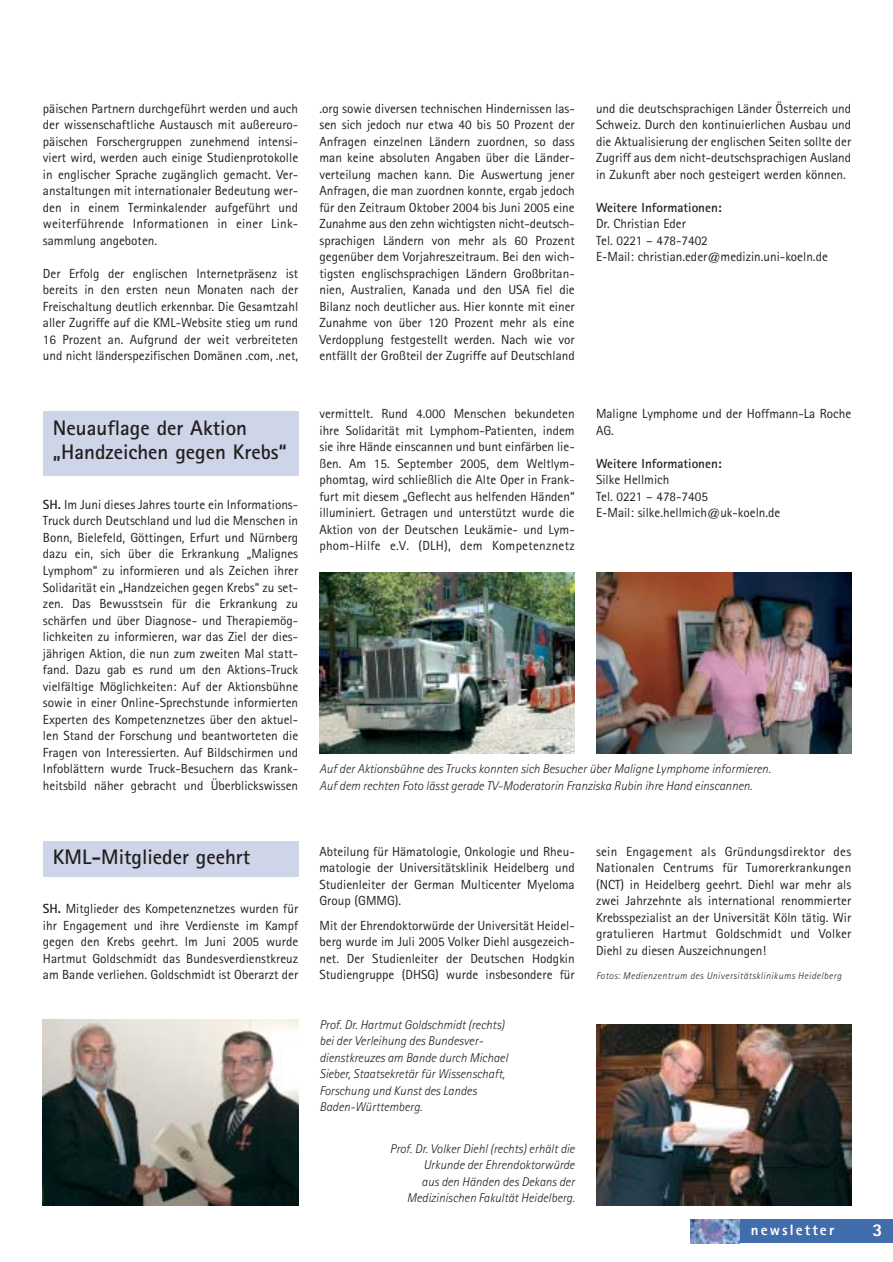
<style>
.page{position:relative;width:893px;height:1262px;background:#fff}
.page>*{position:absolute;margin:0;border:0;box-sizing:border-box;transform-origin:0 0}
.t1{font:700 21px/24.8px "Rotis Sans Serif";color:#231f1f}
.t2{font:800 18px "Rotis Sans Serif";color:#fff}
.t3{font:800 15px "Rotis Sans Serif";letter-spacing:.14em;color:#fff}
.t4{font:13.2px/16.5px "Rotis Sans Serif";color:#231f1f;text-align:justify}
.t5{font:700 13.2px "Rotis Sans Serif";color:#231f1f}
.t6{font:italic 300 12.75px/16.5px "Rotis Sans Serif";color:#231f1f}
.t7{font:italic 300 9.75px "Rotis Sans Serif";letter-spacing:.05em;color:#231f1f}
.s1{font-weight:700}
</style>
<div class="page">
<div style="left:690px;top:1219px;width:202px;height:24px;background:#426dac"></div>
<img style="left:690px;top:1219px;width:49px;height:24px">
<div style="left:43px;top:411px;width:255px;height:64px;background:#ced5e9"></div>
<img style="left:319px;top:573px;width:255px;height:181px">
<img style="left:596px;top:572px;width:255px;height:181px">
<div style="left:43px;top:841px;width:255px;height:35px;background:#ced5e9"></div>
<img style="left:43px;top:1019px;width:255px;height:186px">
<img style="left:596px;top:1025px;width:255px;height:180px">
<p class="t4" style="left:43px;top:101px;width:257px">päischen Partnern durchgeführt werden und auch der wissenschaftliche Austausch mit außereuro&shy;päischen Forschergruppen zunehmend intensi&shy;viert wird, werden auch einige Studienprotokolle in englischer Sprache zugänglich gemacht. Ver&shy;anstaltungen mit internationaler Bedeutung wer&shy;den in einem Terminkalender aufgeführt und weiterführende Informationen in einer Link&shy;sammlung angeboten.</p>
<p class="t4" style="left:43px;top:266px;width:257px">Der Erfolg der englischen Internetpräsenz ist bereits in den ersten neun Monaten nach der Freischaltung deutlich erkennbar. Die Gesamtzahl aller Zugriffe auf die KML-Website stieg um rund 16 Prozent an. Aufgrund der weit verbreiteten und nicht länderspezifischen Domänen .com, .net,</p>
<h1 class="t1" style="left:53px;top:417px;width:235px">Neuauflage der Aktion „Handzeichen gegen Krebs“</h1>
<p class="t4" style="left:43px;top:497px;width:257px"><span class="s1">SH.</span> Im Juni dieses Jahres tourte ein Informations-Truck durch Deutschland und lud die Menschen in Bonn, Bielefeld, Göttingen, Erfurt und Nürnberg dazu ein, sich über die Erkrankung „Malignes Lymphom“ zu informieren und als Zeichen ihrer Solidarität ein „Handzeichen gegen Krebs“ zu set&shy;zen. Das Bewusstsein für die Erkrankung zu schärfen und über Diagnose- und Therapiemög&shy;lichkeiten zu informieren, war das Ziel der dies&shy;jährigen Aktion, die nun zum zweiten Mal statt&shy;fand. Dazu gab es rund um den Aktions-Truck vielfältige Möglichkeiten: Auf der Aktionsbühne sowie in einer Online-Sprechstunde informierten Experten des Kompetenznetzes über den aktuel&shy;len Stand der Forschung und beantworteten die Fragen von Interessierten. Auf Bildschirmen und Infoblättern wurde Truck-Besuchern das Krank&shy;heitsbild näher gebracht und Überblickswissen</p>
<p class="t4" style="left:319px;top:101px;width:257px">.org sowie diversen technischen Hindernissen las&shy;sen sich jedoch nur etwa 40 bis 50 Prozent der Anfragen einzelnen Ländern zuordnen, so dass man keine absoluten Angaben über die Länder&shy;verteilung machen kann. Die Auswertung jener Anfragen, die man zuordnen konnte, ergab jedoch für den Zeitraum Oktober 2004 bis Juni 2005 eine Zunahme aus den zehn wichtigsten nicht-deutsch&shy;sprachigen Ländern von mehr als 60 Prozent gegenüber dem Vorjahreszeitraum. Bei den wich&shy;tigsten englischsprachigen Ländern Großbritan&shy;nien, Australien, Kanada und den USA fiel die Bilanz noch deutlicher aus. Hier konnte mit einer Zunahme von über 120 Prozent mehr als eine Verdopplung festgestellt werden. Nach wie vor entfällt der Großteil der Zugriffe auf Deutschland</p>
<p class="t4" style="left:319px;top:407px;width:257px">vermittelt. Rund 4.000 Menschen bekundeten ihre Solidarität mit Lymphom-Patienten, indem sie ihre Hände einscannen und bunt einfärben lie&shy;ßen. Am 15. September 2005, dem Weltlym&shy;phomtag, wird schließlich die Alte Oper in Frank&shy;furt mit diesem „Geflecht aus helfenden Händen“ illuminiert. Getragen und unterstützt wurde die Aktion von der Deutschen Leukämie- und Lym&shy;phom-Hilfe e.V. (DLH), dem Kompetenznetz</p>
<p class="t4" style="left:596px;top:101px;width:257px">und die deutschsprachigen Länder Österreich und Schweiz. Durch den kontinuierlichen Ausbau und die Aktualisierung der englischen Seiten sollte der Zugriff aus dem nicht-deutschsprachigen Ausland in Zukunft aber noch gesteigert werden können.</p>
<p class="t5" style="left:596px;top:203px;width:127px">Weitere Informationen:</p>
<p class="t4" style="left:596px;top:217px;width:233px;text-align:left">Dr. Christian Eder<br>Tel. 0221 – 478-7402<br>E-Mail: christian.eder@medizin.uni-koeln.de</p>
<p class="t4" style="left:596px;top:407px;width:257px">Maligne Lymphome und der Hoffmann-La Roche<br>AG.</p>
<p class="t5" style="left:596px;top:458px;width:127px">Weitere Informationen:</p>
<p class="t4" style="left:596px;top:473px;width:186px;text-align:left">Silke Hellmich<br>Tel. 0221 – 478-7405<br>E-Mail: silke.hellmich@uk-koeln.de</p>
<p class="t6" style="left:319px;top:761px;width:452px">Auf der Aktionsbühne des Trucks konnten sich Besucher über Maligne Lymphome informieren.<br>Auf dem rechten Foto lässt gerade TV-Moderatorin Franziska Rubin ihre Hand einscannen.</p>
<h1 class="t1" style="left:53px;top:846px;width:199px">KML-Mitglieder geehrt</h1>
<p class="t4" style="left:43px;top:902px;width:257px"><span class="s1">SH.</span> Mitglieder des Kompetenznetzes wurden für ihr Engagement und ihre Verdienste im Kampf gegen den Krebs geehrt. Im Juni 2005 wurde Hartmut Goldschmidt das Bundesverdienstkreuz am Bande verliehen. Goldschmidt ist Oberarzt der</p>
<p class="t4" style="left:319px;top:844px;width:257px">Abteilung für Hämatologie, Onkologie und Rheu&shy;matologie der Universitätsklinik Heidelberg und Studienleiter der German Multicenter Myeloma Group (GMMG).</p>
<p class="t4" style="left:319px;top:918px;width:257px">Mit der Ehrendoktorwürde der Universität Heidel&shy;berg wurde im Juli 2005 Volker Diehl ausgezeich&shy;net. Der Studienleiter der Deutschen Hodgkin Studiengruppe (DHSG) wurde insbesondere für</p>
<p class="t6" style="left:319px;top:1017px;width:190px">Prof. Dr. Hartmut Goldschmidt (rechts) bei der Verleihung des Bundesver&shy;dienstkreuzes am Bande durch Michael Sieber, Staatsekretär für Wissenschaft, Forschung und Kunst des Landes Baden-Württemberg.</p>
<p class="t6" style="left:390px;top:1141px;width:186px;text-align:right">Prof. Dr. Volker Diehl (rechts) erhält die Urkunde der Ehrendoktorwürde<br>aus den Händen des Dekans der Medizinischen Fakultät Heidelberg.</p>
<p class="t4" style="left:596px;top:844px;width:257px">sein Engagement als Gründungsdirektor des Nationalen Centrums für Tumorerkrankungen (NCT) in Heidelberg geehrt. Diehl war mehr als zwei Jahrzehnte als international renommierter Krebsspezialist an der Universität Köln tätig. Wir gratulieren Hartmut Goldschmidt und Volker Diehl zu diesen Auszeichnungen!</p>
<p class="t7" style="left:596px;top:972px;width:247px">Fotos: Medienzentrum des Universitätsklinikums Heidelberg</p>
<p class="t3" style="left:750px;top:1224px;width:85px">newsletter</p>
<h2 class="t2" style="left:872px;top:1223px;width:12px">3</h2>
</div>
